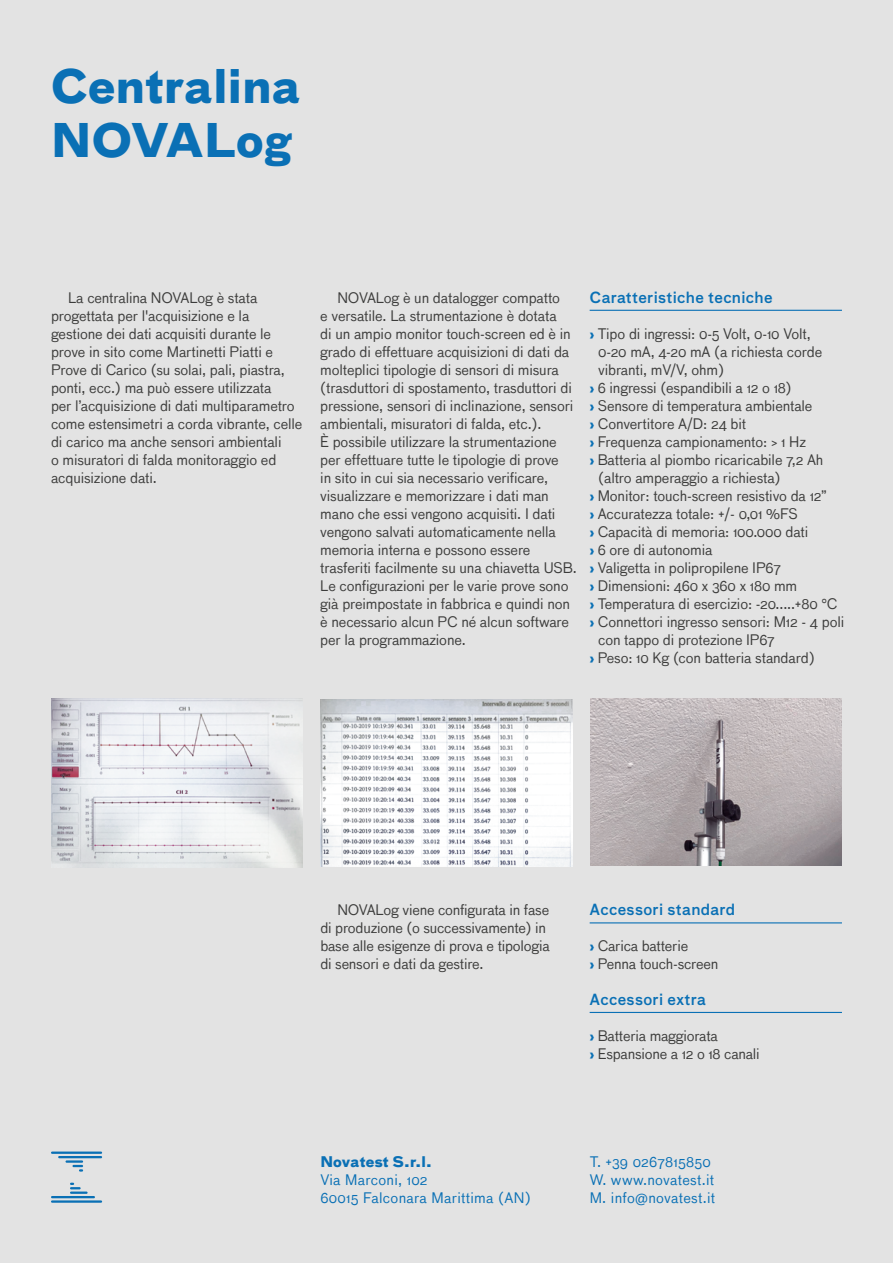
<style>
.page{position:relative;width:893px;height:1263px;background:#e3e3e3}
.page>*{position:absolute;margin:0;border:0;box-sizing:border-box;transform-origin:0 0}
.t1{font:700 45px/54px "Bau";letter-spacing:.01em;color:#0a70b5}
.t2{font:500 15px "Bau";letter-spacing:.02em;color:#0a70b5}
.t3{font:14.25px/18px "Bau";letter-spacing:-.01em;color:#3c3c3b}
.t4{font:14.25px/18px "Bau";letter-spacing:.02em;color:#0a70b5}
.t5{font:700 14.25px "Bau";letter-spacing:.01em;color:#0a70b5}
.s1{font-weight:700;color:#0a70b5}
</style>
<div class="page">
<hr style="left:590px;top:310px;width:252px;height:1px;background:#0a70b5">
<hr style="left:590px;top:922px;width:252px;height:1px;background:#0a70b5">
<hr style="left:590px;top:1012px;width:252px;height:1px;background:#0a70b5">
<img style="left:51px;top:698px;width:252px;height:170px">
<img style="left:320px;top:700px;width:252px;height:167px">
<img style="left:590px;top:698px;width:252px;height:167px">
<hr style="left:51px;top:1151px;width:51px;height:3px;background:#0a70b5">
<hr style="left:58px;top:1156px;width:44px;height:2px;background:#0a70b5">
<hr style="left:66px;top:1160px;width:17px;height:3px;background:#0a70b5">
<svg style="left:72px;top:1165px;width:11px;height:6px"></svg>
<hr style="left:51px;top:1200px;width:51px;height:3px;background:#0a70b5">
<hr style="left:51px;top:1196px;width:44px;height:2px;background:#0a70b5">
<hr style="left:70px;top:1191px;width:18px;height:3px;background:#0a70b5">
<svg style="left:70px;top:1183px;width:11px;height:6px"></svg>
<h1 class="t1" style="left:51px;top:58px;width:251px">Centralina<br>NOVALog</h1>
<p class="t3" style="left:51px;top:289px;width:253px;text-indent:17px">La centralina NOVALog è stata progettata per l'acquisizione e la gestione dei dati acquisiti durante le prove in sito come Martinetti Piatti e Prove di Carico (su solai, pali, piastra, ponti, ecc.) ma può essere utilizzata<br>per l’acquisizione di dati multiparametro come estensimetri a corda vibrante, celle di carico ma anche sensori ambientali<br>o misuratori di falda monitoraggio ed acquisizione dati.</p>
<p class="t3" style="left:320px;top:289px;width:258px;text-indent:17px">NOVALog è un datalogger compatto<br>e versatile. La strumentazione è dotata<br>di un ampio monitor touch-screen ed è in grado di effettuare acquisizioni di dati da molteplici tipologie di sensori di misura (trasduttori di spostamento, trasduttori di pressione, sensori di inclinazione, sensori ambientali, misuratori di falda, etc.).<br>È possibile utilizzare la strumentazione per effettuare tutte le tipologie di prove<br>in sito in cui sia necessario verificare, visualizzare e memorizzare i dati man mano che essi vengono acquisiti. I dati vengono salvati automaticamente nella memoria interna e possono essere trasferiti facilmente su una chiavetta USB.<br>Le configurazioni per le varie prove sono già preimpostate in fabbrica e quindi non è necessario alcun PC né alcun software per la programmazione.</p>
<p class="t2" style="left:590px;top:289px;width:184px">Caratteristiche tecniche</p>
<p class="t3" style="left:590px;top:325px;width:223px"><span class="s1">›</span> Tipo di ingressi: 0-5 Volt, 0-10 Volt,</p>
<p class="t3" style="left:598px;top:343px;width:226px">0-20 mA, 4-20 mA (a richiesta corde</p>
<p class="t3" style="left:598px;top:361px;width:127px">vibranti, mV/V, ohm)</p>
<p class="t3" style="left:590px;top:379px;width:204px"><span class="s1">›</span> 6 ingressi (espandibili a 12 o 18)</p>
<p class="t3" style="left:590px;top:397px;width:224px"><span class="s1">›</span> Sensore di temperatura ambientale</p>
<p class="t3" style="left:590px;top:415px;width:158px"><span class="s1">›</span> Convertitore A/D: 24 bit</p>
<p class="t3" style="left:590px;top:433px;width:218px"><span class="s1">›</span> Frequenza campionamento: &gt; 1 Hz</p>
<p class="t3" style="left:590px;top:451px;width:235px"><span class="s1">›</span> Batteria al piombo ricaricabile 7,2 Ah</p>
<p class="t3" style="left:598px;top:469px;width:184px">(altro amperaggio a richiesta)</p>
<p class="t3" style="left:590px;top:487px;width:239px"><span class="s1">›</span> Monitor: touch-screen resistivo da 12”</p>
<p class="t3" style="left:590px;top:505px;width:210px"><span class="s1">›</span> Accuratezza totale: +/- 0,01 %FS</p>
<p class="t3" style="left:590px;top:523px;width:220px"><span class="s1">›</span> Capacità di memoria: 100.000 dati</p>
<p class="t3" style="left:590px;top:541px;width:124px"><span class="s1">›</span> 6 ore di autonomia</p>
<p class="t3" style="left:590px;top:559px;width:193px"><span class="s1">›</span> Valigetta in polipropilene IP67</p>
<p class="t3" style="left:590px;top:577px;width:209px"><span class="s1">›</span> Dimensioni: 460 x 360 x 180 mm</p>
<p class="t3" style="left:590px;top:595px;width:249px"><span class="s1">›</span> Temperatura di esercizio: -20.....+80 °C</p>
<p class="t3" style="left:590px;top:613px;width:256px"><span class="s1">›</span> Connettori ingresso sensori: M12 - 4 poli</p>
<p class="t3" style="left:598px;top:631px;width:178px">con tappo di protezione IP67</p>
<p class="t3" style="left:590px;top:649px;width:227px"><span class="s1">›</span> Peso: 10 Kg (con batteria standard)</p>
<p class="t3" style="left:320px;top:901px;width:231px;text-indent:17px">NOVALog viene configurata in fase di produzione (o successivamente) in base alle esigenze di prova e tipologia di sensori e dati da gestire.</p>
<p class="t5" style="left:320px;top:1152px;width:113px">Novatest S.r.l.</p>
<p class="t4" style="left:320px;top:1171px;width:212px">Via Marconi, 102<br>60015 Falconara Marittima (AN)</p>
<p class="t2" style="left:590px;top:901px;width:147px">Accessori standard</p>
<p class="t3" style="left:590px;top:937px;width:130px"><span class="s1">›</span> Carica batterie<br><span class="s1">›</span> Penna touch-screen</p>
<p class="t2" style="left:590px;top:991px;width:118px">Accessori extra</p>
<p class="t3" style="left:590px;top:1027px;width:172px"><span class="s1">›</span> Batteria maggiorata<br><span class="s1">›</span> Espansione a 12 o 18 canali</p>
<p class="t4" style="left:590px;top:1153px;width:127px">T. +39 0267815850<br>W. www.novatest.it<br>M. info@novatest.it</p>
</div>
